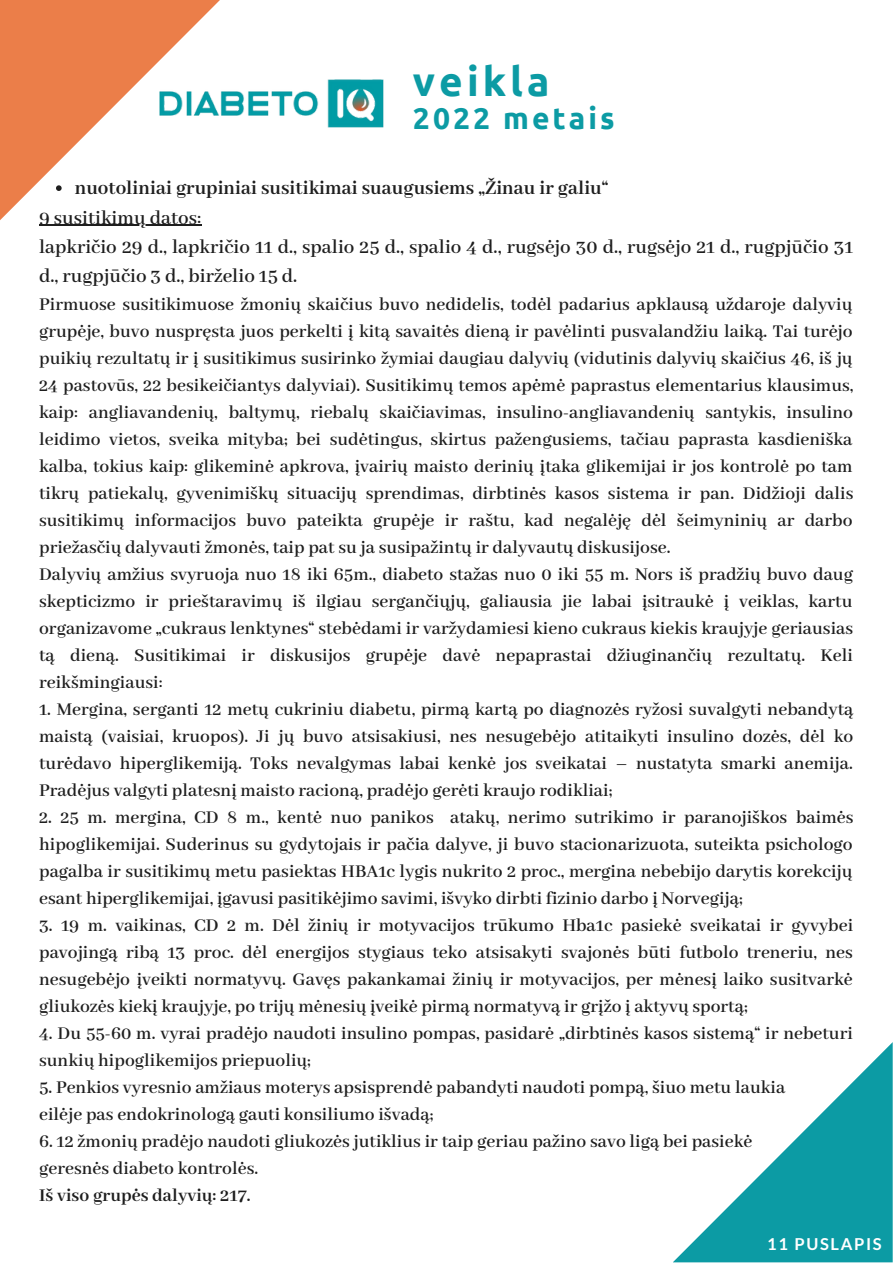
<style>
.page{position:relative;width:893px;height:1264px;background:#fff}
.page>*{position:absolute;margin:0;border:0;box-sizing:border-box;transform-origin:0 0}
.t1{font:700 40.5px "Ubuntu";letter-spacing:.1em;color:#0c9ba4}
.t2{font:700 30px "Ubuntu";letter-spacing:.1em;color:#0c9ba4}
.t3{font:600 21px/29.2px "Abhaya Libre";color:#1e1e1e}
.t4{font:700 21px "Abhaya Libre";color:#1e1e1e}
.t5{font:600 19.5px/27px "Abhaya Libre";color:#1e1e1e;text-align:justify}
.t6{font:700 19.5px "Abhaya Libre";color:#1e1e1e}
.t7{font:700 16.5px "Lato";letter-spacing:.1em;color:#fff}
</style>
<div class="page">
<img style="left:220px;top:79px;width:164px;height:49px">
<svg style="left:673px;top:1043px;width:219px;height:219px"></svg>
<svg style="left:0;top:0;width:220px;height:220px;fill:#eb7e49"></svg>
<svg style="left:56px;top:185px;width:6px;height:6px"></svg>
<hr style="left:39px;top:225px;width:162px;height:1px;background:#1e1e1e">
<p class="t1" style="left:413px;top:58px;width:138px">veikla</p>
<p class="t2" style="left:413px;top:101px;width:203px">2022 metais</p>
<p class="t4" style="left:75px;top:177px;width:535px">nuotoliniai grupiniai susitikimai suaugusiems „Žinau ir galiu“</p>
<p class="t3" style="left:39px;top:204px;width:163px">9 susitikimų datos:</p>
<p class="t3" style="left:39px;top:233px;width:815px">lapkričio 29 d., lapkričio 11 d., spalio 25 d., spalio 4 d., rugsėjo 30 d., rugsėjo 21 d., rugpjūčio 31 d., rugpjūčio 3 d., birželio 15 d.</p>
<p class="t5" style="left:39px;top:292px;width:815px">Pirmuose susitikimuose žmonių skaičius buvo nedidelis, todėl padarius apklausą uždaroje dalyvių grupėje, buvo nuspręsta juos perkelti į kitą savaitės dieną ir pavėlinti pusvalandžiu laiką. Tai turėjo puikių rezultatų ir į susitikimus susirinko žymiai daugiau dalyvių (vidutinis dalyvių skaičius 46, iš jų 24 pastovūs, 22 besikeičiantys dalyviai). Susitikimų temos apėmė paprastus elementarius klausimus, kaip: angliavandenių, baltymų, riebalų skaičiavimas, insulino-angliavandenių santykis, insulino leidimo vietos, sveika mityba; bei sudėtingus, skirtus pažengusiems, tačiau paprasta kasdieniška kalba, tokius kaip: glikeminė apkrova, įvairių maisto derinių įtaka glikemijai ir jos kontrolė po tam tikrų patiekalų, gyvenimiškų situacijų sprendimas, dirbtinės kasos sistema ir pan. Didžioji dalis susitikimų informacijos buvo pateikta grupėje ir raštu, kad negalėję dėl šeimyninių ar darbo priežasčių dalyvauti žmonės, taip pat su ja susipažintų ir dalyvautų diskusijose.</p>
<p class="t5" style="left:39px;top:561px;width:815px">Dalyvių amžius svyruoja nuo 18 iki 65m., diabeto stažas nuo 0 iki 55 m. Nors iš pradžių buvo daug skepticizmo ir prieštaravimų iš ilgiau sergančiųjų, galiausia jie labai įsitraukė į veiklas, kartu organizavome „cukraus lenktynes“ stebėdami ir varžydamiesi kieno cukraus kiekis kraujyje geriausias tą dieną. Susitikimai ir diskusijos grupėje davė nepaprastai džiuginančių rezultatų. Keli reikšmingiausi:</p>
<p class="t5" style="left:39px;top:696px;width:815px">1. Mergina, serganti 12 metų cukriniu diabetu, pirmą kartą po diagnozės ryžosi suvalgyti nebandytą maistą (vaisiai, kruopos). Ji jų buvo atsisakiusi, nes nesugebėjo atitaikyti insulino dozės, dėl ko turėdavo hiperglikemiją. Toks nevalgymas labai kenkė jos sveikatai – nustatyta smarki anemija.<br>Pradėjus valgyti platesnį maisto racioną, pradėjo gerėti kraujo rodikliai;</p>
<p class="t5" style="left:39px;top:804px;width:815px">2. 25 m. mergina, CD 8 m., kentė nuo panikos atakų, nerimo sutrikimo ir paranojiškos baimės hipoglikemijai. Suderinus su gydytojais ir pačia dalyve, ji buvo stacionarizuota, suteikta psichologo pagalba ir susitikimų metu pasiektas HBA1c lygis nukrito 2 proc., mergina nebebijo darytis korekcijų esant hiperglikemijai, įgavusi pasitikėjimo savimi, išvyko dirbti fizinio darbo į Norvegiją;</p>
<p class="t5" style="left:39px;top:912px;width:815px">3. 19 m. vaikinas, CD 2 m. Dėl žinių ir motyvacijos trūkumo Hba1c pasiekė sveikatai ir gyvybei pavojingą ribą 13 proc. dėl energijos stygiaus teko atsisakyti svajonės būti futbolo treneriu, nes nesugebėjo įveikti normatyvų. Gavęs pakankamai žinių ir motyvacijos, per mėnesį laiko susitvarkė gliukozės kiekį kraujyje, po trijų mėnesių įveikė pirmą normatyvą ir grįžo į aktyvų sportą;</p>
<p class="t5" style="left:39px;top:1020px;width:815px">4. Du 55-60 m. vyrai pradėjo naudoti insulino pompas, pasidarė „dirbtinės kasos sistemą“ ir nebeturi sunkių hipoglikemijos priepuolių;</p>
<p class="t5" style="left:39px;top:1074px;width:747px">5. Penkios vyresnio amžiaus moterys apsisprendė pabandyti naudoti pompą, šiuo metu laukia</p>
<p class="t5" style="left:39px;top:1101px;width:396px">eilėje pas endokrinologą gauti konsiliumo išvadą;</p>
<p class="t5" style="left:39px;top:1128px;width:714px">6. 12 žmonių pradėjo naudoti gliukozės jutiklius ir taip geriau pažino savo ligą bei pasiekė</p>
<p class="t5" style="left:39px;top:1155px;width:220px">geresnės diabeto kontrolės.</p>
<p class="t6" style="left:39px;top:1184px;width:213px">Iš viso grupės dalyvių: 217.</p>
<p class="t7" style="left:767px;top:1233px;width:116px">11 PUSLAPIS</p>
</div>
